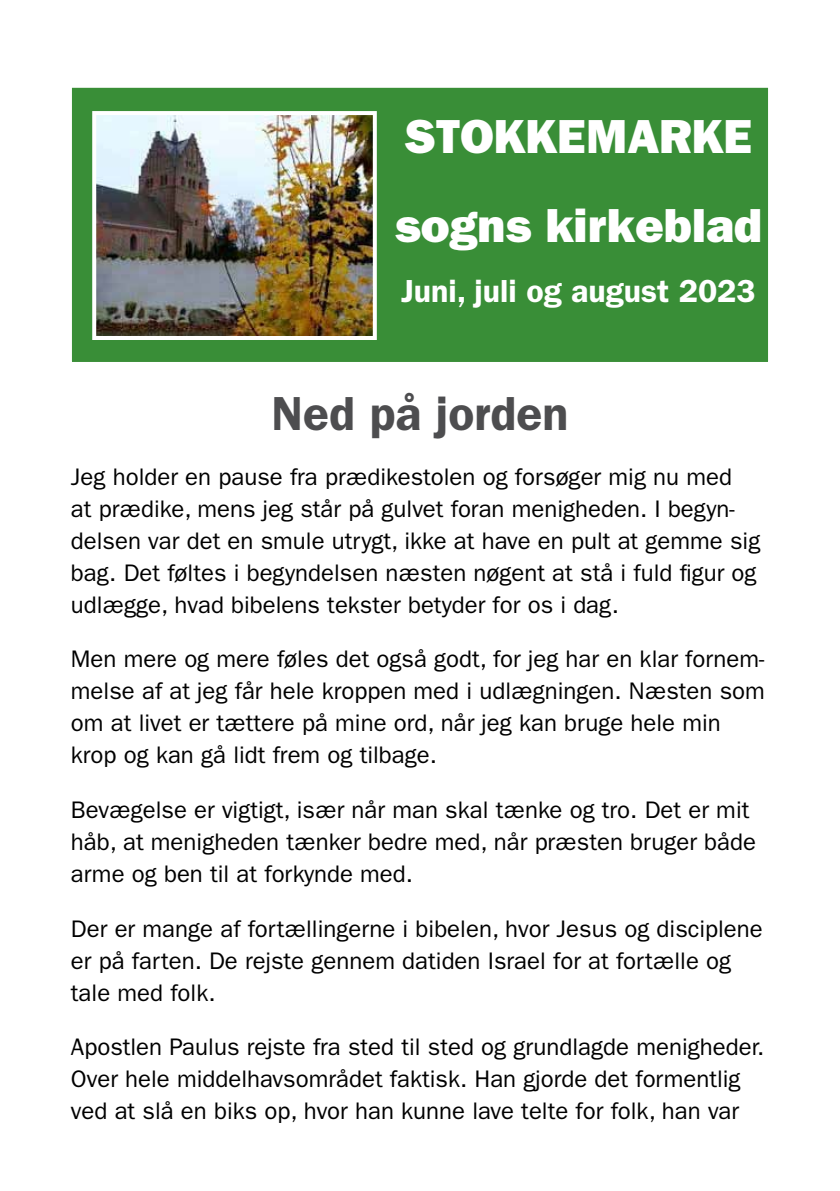
<style>
.page{position:relative;width:840px;height:1191px;background:#fff}
.page>*{position:absolute;margin:0;border:0;box-sizing:border-box;transform-origin:0 0}
.t1{font:48px/89.2px "ITC Franklin Gothic Std Hvy";color:#fff}
.t2{font:600 48px "ITC Franklin Gothic Std";color:#4d4d4f}
.t3{font:600 32px "ITC Franklin Gothic Std";color:#fff}
.t4{font:24px/32px "ITC Franklin Gothic Std";color:#000}
</style>
<div class="page">
<div style="left:70px;top:86px;width:699px;height:278px;background:#398e37;border:2px solid #fff"></div>
<img style="left:97px;top:116px;width:274px;height:219px">
<div style="left:92px;top:111px;width:284px;height:229px;border:4px solid #fff"></div>
<h1 class="t1" style="left:394px;top:92px;width:368px">STOKKEMARKE sogns kirkeblad</h1>
<h2 class="t3" style="left:401px;top:272px;width:356px">Juni, juli og august 2023</h2>
<h1 class="t2" style="left:271px;top:385px;width:298px">Ned på jorden</h1>
<p class="t4" style="left:71px;top:460px;width:690px">Jeg holder en pause fra prædikestolen og forsøger mig nu med<br>at prædike, mens jeg står på gulvet foran menigheden. I begyn&shy;delsen var det en smule utrygt, ikke at have en pult at gemme sig bag. Det føltes i begyndelsen næsten nøgent at stå i fuld figur og udlægge, hvad bibelens tekster betyder for os i dag.</p>
<p class="t4" style="left:71px;top:643px;width:695px">Men mere og mere føles det også godt, for jeg har en klar fornem&shy;melse af at jeg får hele kroppen med i udlægningen. Næsten som om at livet er tættere på mine ord, når jeg kan bruge hele min krop og kan gå lidt frem og tilbage.</p>
<p class="t4" style="left:71px;top:794px;width:686px">Bevægelse er vigtigt, især når man skal tænke og tro. Det er mit håb, at menigheden tænker bedre med, når præsten bruger både arme og ben til at forkynde med.</p>
<p class="t4" style="left:71px;top:912px;width:693px">Der er mange af fortællingerne i bibelen, hvor Jesus og disciplene er på farten. De rejste gennem datiden Israel for at fortælle og tale med folk.</p>
<p class="t4" style="left:71px;top:1031px;width:694px">Apostlen Paulus rejste fra sted til sted og grundlagde menigheder.<br>Over hele middelhavsområdet faktisk. Han gjorde det formentlig ved at slå en biks op, hvor han kunne lave telte for folk, han var</p>
</div>
